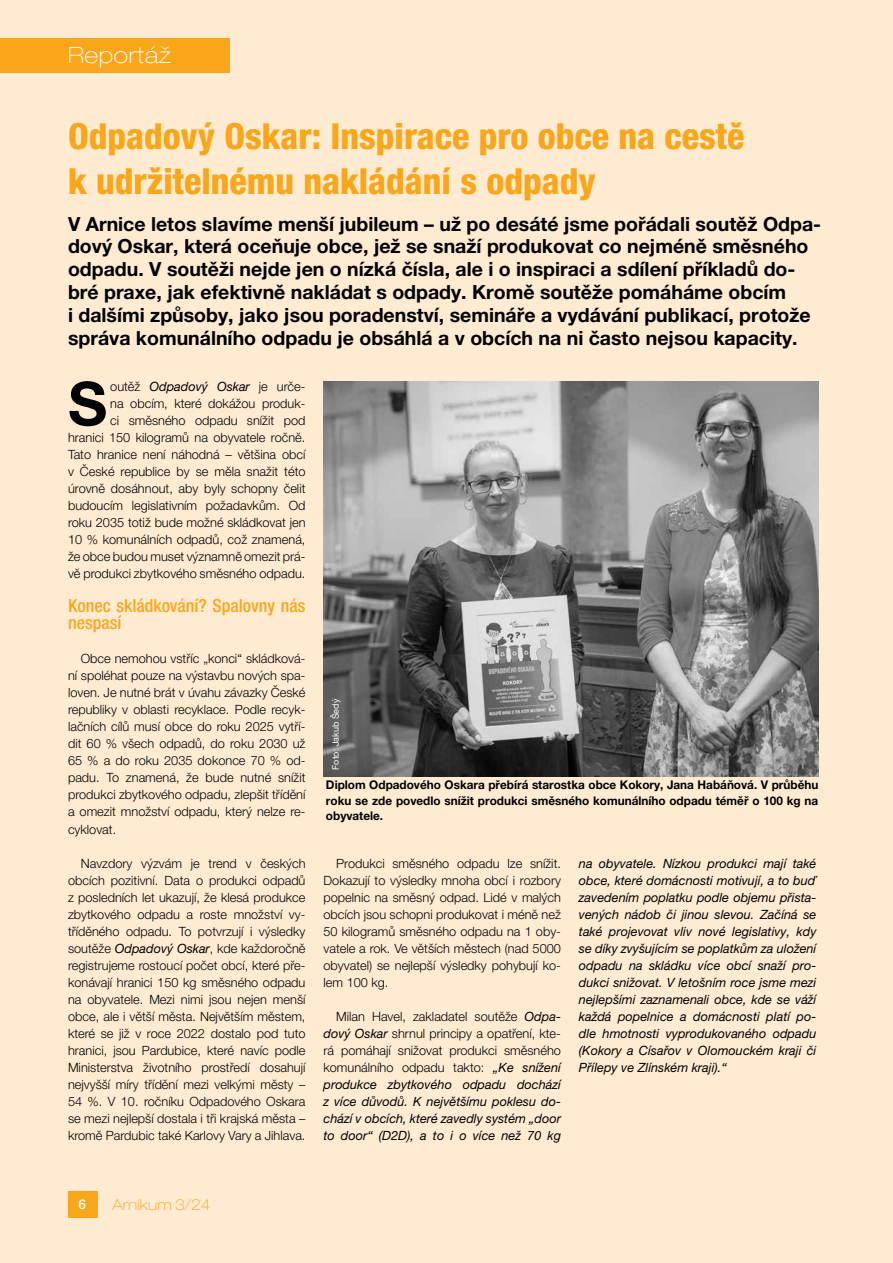
<style>
.page{position:relative;width:893px;height:1263px;background:#ffebd1}
.page>*{position:absolute;margin:0;border:0;box-sizing:border-box;transform-origin:0 0}
.t1{font:700 60.45px "Helvetica Neue LT Pro";color:#000}
.t2{font:800 condensed 36px/45px "Helvetica Neue LT Pro";color:#faa61a}
.t3{font:100 expanded 22.5px "Helvetica Neue LT Pro";letter-spacing:.03em;color:#fff}
.t4{font:700 19.5px/22.8px "Helvetica Neue LT Pro";color:#000}
.t5{font:500 condensed 18px/17px "Helvetica Neue LT Pro";color:#faa61a}
.t6{font:100 expanded 15px "Helvetica Neue LT Pro";color:#faa61a}
.t7{font:500 13.5px "Helvetica Neue LT Pro";color:#fff}
.t8{font:300 12.75px/17px "Helvetica Neue LT Pro";color:#000;text-align:justify}
.t9{font:italic 12.75px/17px "Helvetica Neue LT Pro";color:#000;text-align:justify}
.t10{font:700 12px/15.8px "Helvetica Neue LT Pro";color:#000;text-align:justify}
.t11{font:9px "Helvetica Neue LT Pro";color:#fff}
.s1{font-weight:400;font-style:italic}
.s2{font-weight:300;font-style:normal}
</style>
<div class="page">
<div style="left:0;top:38px;width:230px;height:34px;background:#faa61a"></div>
<div style="left:68px;top:1191px;width:29px;height:26px;background:#faa61a"></div>
<img style="left:323px;top:382px;width:495px;height:395px">
<h3 class="t3" style="left:68px;top:42px;width:104px">Reportáž</h3>
<h2 class="t2" style="left:68px;top:113px;width:678px">Odpadový Oskar: Inspirace pro obce na cestě k udržitelnému nakládání s odpady</h2>
<p class="t4" style="left:68px;top:212px;width:755px">V Arnice letos slavíme menší jubileum – už po desáté jsme pořádali soutěž Odpa&shy;dový Oskar, která oceňuje obce, jež se snaží produkovat co nejméně směsného odpadu. V soutěži nejde jen o nízká čísla, ale i o inspiraci a sdílení příkladů do&shy;bré praxe, jak efektivně nakládat s odpady. Kromě soutěže pomáháme obcím<br>i dalšími způsoby, jako jsou poradenství, semináře a vydávání publikací, protože správa komunálního odpadu je obsáhlá a v obcích na ni často nejsou kapacity.</p>
<h1 class="t1" style="left:68px;top:366px;width:41px">S</h1>
<p class="t8" style="left:68px;top:378px;width:239px;text-align:right">outěž <span class="s1">Odpadový Oskar</span> je urče-<br>na obcím, které dokážou produk-<br>ci směsného odpadu snížit pod<br>hranici 150 kilogramů na obyvatele ročně.<br>Tato hranice není náhodná – většina obcí v České republice by se měla snažit této úrovně dosáhnout, aby byly schopny čelit budoucím legislativním požadavkům. Od roku 2035 totiž bude možné skládkovat jen 10 % komunálních odpadů, což znamená, že obce budou muset významně omezit prá&shy;vě produkci zbytkového směsného odpadu.</p>
<h3 class="t5" style="left:68px;top:597px;width:239px">Konec skládkování? Spalovny nás nespasí</h3>
<p class="t8" style="left:68px;top:650px;width:239px;text-indent:13px">Obce nemohou vstříc „konci“ skládková&shy;ní spoléhat pouze na výstavbu nových spa&shy;loven. Je nutné brát v úvahu závazky České republiky v oblasti recyklace. Podle recyk&shy;lačních cílů musí obce do roku 2025 vytří&shy;dit 60 % všech odpadů, do roku 2030 už 65 % a do roku 2035 dokonce 70 % od&shy;padu. To znamená, že bude nutné snížit produkci zbytkového odpadu, zlepšit třídění a omezit množství odpadu, který nelze re&shy;cyklovat.</p>
<p class="t8" style="left:68px;top:854px;width:239px;text-indent:13px">Navzdory výzvám je trend v českých obcích pozitivní. Data o produkci odpadů z posledních let ukazují, že klesá produkce zbytkového odpadu a roste množství vy&shy;tříděného odpadu. To potvrzují i výsledky soutěže <span class="s1">Odpadový Oskar</span>, kde každoročně registrujeme rostoucí počet obcí, které pře&shy;konávají hranici 150 kg směsného odpadu na obyvatele. Mezi nimi jsou nejen menší obce, ale i větší města. Největším městem, které se již v roce 2022 dostalo pod tuto hranici, jsou Pardubice, které navíc podle Ministerstva životního prostředí dosahují nejvyšší míry třídění mezi velkými městy – 54 %. V 10. ročníku Odpadového Oskara se mezi nejlepší dostala i tři krajská města – kromě Pardubic také Karlovy Vary a Jihlava.</p>
<p class="t8" style="left:323px;top:854px;width:239px;text-indent:13px">Produkci směsného odpadu lze snížit.<br>Dokazují to výsledky mnoha obcí i rozbory popelnic na směsný odpad. Lidé v malých obcích jsou schopni produkovat i méně než 50 kilogramů směsného odpadu na 1 oby&shy;vatele a rok. Ve větších městech (nad 5000 obyvatel) se nejlepší výsledky pohybují ko&shy;lem 100 kg.</p>
<p class="t11" style="left:330px;top:770px;width:72px;rotate:-90deg">Foto: Jakub Šedý</p>
<p class="t10" style="left:326px;top:776px;width:494px">Diplom Odpadového Oskara přebírá starostka obce Kokory, Jana Habáňová. V průběhu roku se zde povedlo snížit produkci směsného komunálního odpadu téměř o 100 kg na obyvatele.</p>
<p class="t9" style="left:579px;top:854px;width:239px">na obyvatele. Nízkou produkci mají také obce, které domácnosti motivují, a to buď zavedením poplatku podle objemu přista&shy;vených nádob či jinou slevou. Začíná se také projevovat vliv nové legislativy, kdy se díky zvyšujícím se poplatkům za uložení odpadu na skládku více obcí snaží pro&shy;dukci snižovat. V letošním roce jsme mezi nejlepšími zaznamenali obce, kde se váží každá popelnice a domácnosti platí po&shy;dle hmotnosti vyprodukovaného odpadu (Kokory a Císařov v Olomouckém kraji či Přílepy ve Zlínském kraji).“</p>
<p class="t9" style="left:323px;top:1007px;width:239px;text-indent:13px"><span class="s2">Milan Havel, zakladatel soutěže</span> Odpa&shy;dový Oskar <span class="s2">shrnul principy a opatření, kte&shy;rá pomáhají snižovat produkci směsného komunálního odpadu takto:</span> „Ke snížení produkce zbytkového odpadu dochází z více důvodů. K největšímu poklesu do&shy;chází v obcích, které zavedly systém „door to door“ (D2D), a to i o více než 70 kg</p>
<p class="t7" style="left:79px;top:1196px;width:9px">6</p>
<p class="t6" style="left:113px;top:1196px;width:99px">Arnikum 3/24</p>
</div>
